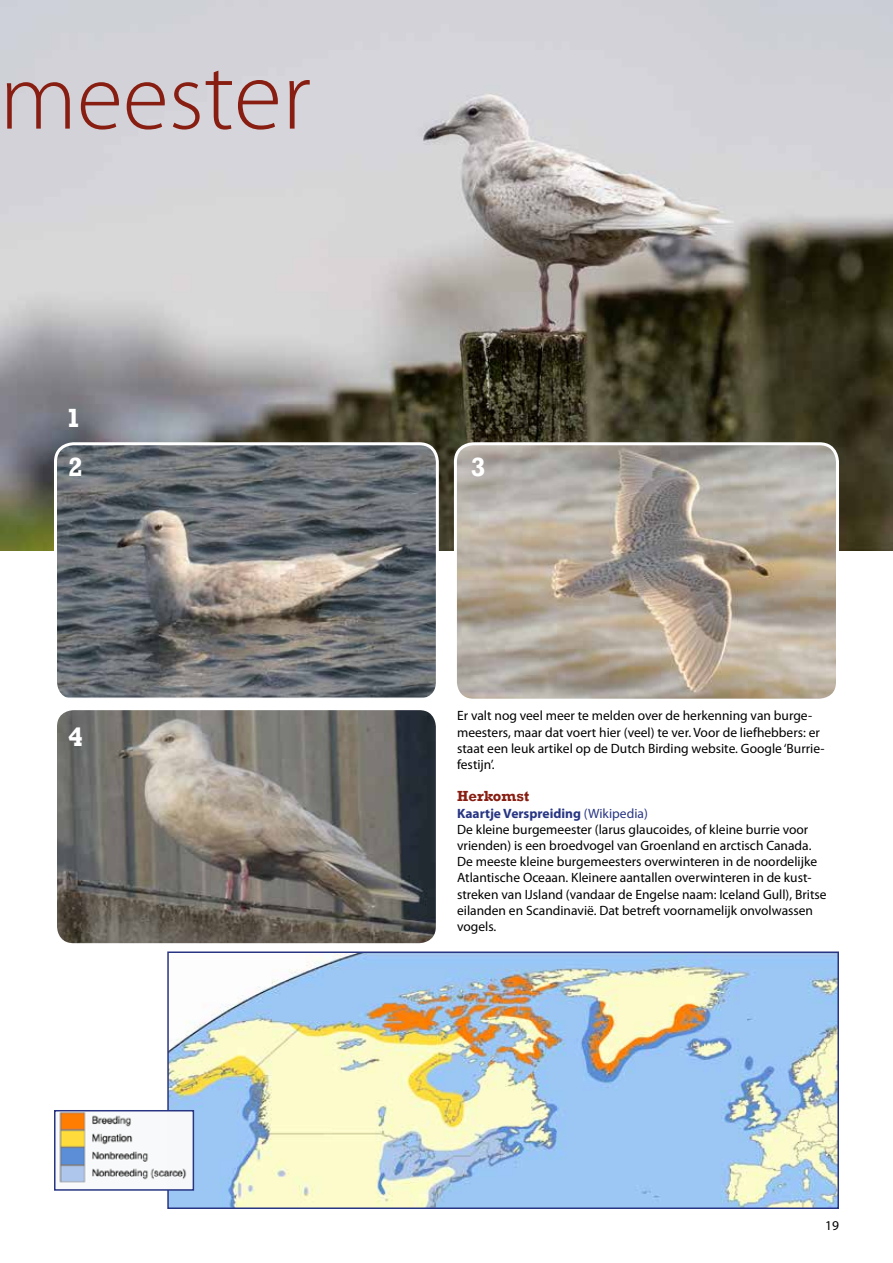
<style>
.page{position:relative;width:893px;height:1263px;background:#fff}
.page>*{position:absolute;margin:0;border:0;box-sizing:border-box;transform-origin:0 0}
.t1{font:300 94.5px "Myriad Pro";color:#881e12}
.t2{font:700 27px "Rockwell";color:#fff}
.t3{font:700 15px "Rockwell";color:#881e12}
.t4{font:13.5px/16.2px "Myriad Pro";color:#000}
.s1{font-size:99px}
.s2{font-weight:700;color:#283583}
.s3{color:#283583}
</style>
<div class="page">
<img style="left:0;top:0;width:893px;height:551px">
<img style="left:455px;top:444px;width:382px;height:254px">
<div style="left:454px;top:442px;width:385px;height:260px;border:3px solid #fff;border-radius:18px"></div>
<img style="left:170px;top:954px;width:666px;height:252px">
<div style="left:167px;top:951px;width:672px;height:258px;border:2px solid #283583"></div>
<img style="left:56px;top:444px;width:381px;height:253px">
<div style="left:54px;top:442px;width:385px;height:260px;border:3px solid #fff;border-radius:18px"></div>
<img style="left:58px;top:711px;width:377px;height:231px">
<div style="left:54px;top:707px;width:385px;height:239px;border:3px solid #fff;border-radius:18px"></div>
<img style="left:59px;top:1113px;width:132px;height:75px">
<div style="left:54px;top:1110px;width:140px;height:81px;border:2px solid #283583"></div>
<h1 class="t1" style="left:0;top:45px;width:313px">mees<span class="s1">ter</span></h1>
<h2 class="t2" style="left:66px;top:401px;width:16px">1</h2>
<h2 class="t2" style="left:68px;top:450px;width:16px">2</h2>
<h2 class="t2" style="left:68px;top:720px;width:16px">4</h2>
<h2 class="t2" style="left:471px;top:450px;width:16px">3</h2>
<p class="t4" style="left:457px;top:708px;width:369px">Er valt nog veel meer te melden over de herkenning van burge&shy;meesters, maar dat voert hier (veel) te ver. Voor de liefhebbers: er staat een leuk artikel op de Dutch Birding website. Google ‘Burrie&shy;festijn’.</p>
<p class="t3" style="left:457px;top:787px;width:74px">Herkomst</p>
<p class="t4" style="left:457px;top:805px;width:371px"><span class="s2">Kaartje Verspreiding</span> <span class="s3">(Wikipedia)<br></span>De kleine burgemeester (larus glaucoides, of kleine burrie voor vrienden) is een broedvogel van Groenland en arctisch Canada.<br>De meeste kleine burgemeesters overwinteren in de noordelijke Atlantische Oceaan. Kleinere aantallen overwinteren in de kust&shy;streken van IJsland (vandaar de Engelse naam: Iceland Gull), Britse eilanden en Scandinavië. Dat betreft voornamelijk onvolwassen vogels.</p>
<p class="t4" style="left:825px;top:1217px;width:15px">19</p>
</div>
